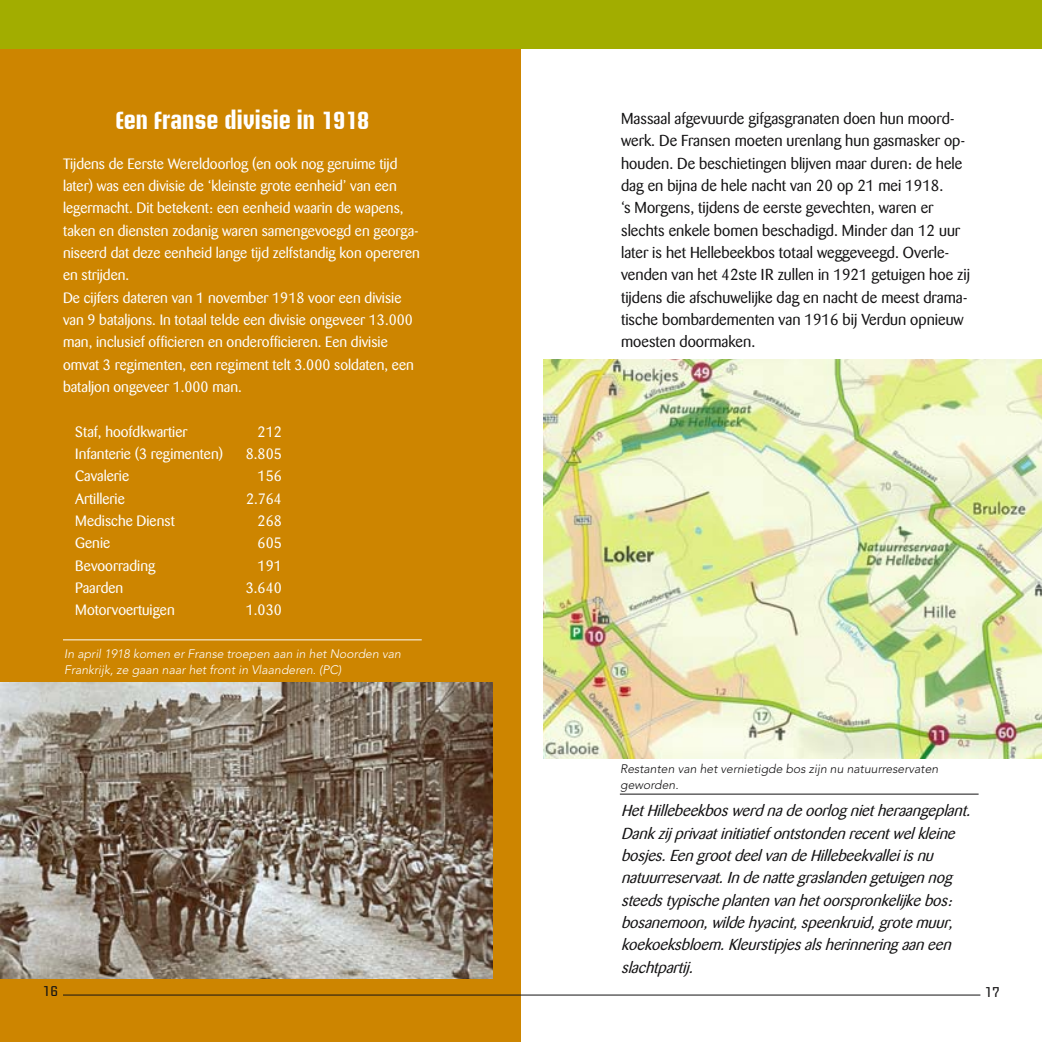
<style>
.page{position:relative;width:1042px;height:1042px;background:#fff}
.page>*{position:absolute;margin:0;border:0;box-sizing:border-box;transform-origin:0 0}
.t1{font:700 24.5px "Briem Akademi Std";color:#fff;scale:.9 1}
.t2{font:15.75px/22.4px "Barmeno";color:#141314}
.t3{font:italic 15.75px/22.4px "Barmeno";color:#141314}
.t4{font:14.88px/22.4px "Barmeno";color:#fff}
.t5{font:14px "Briem Akademi Std";color:#141314}
.t6{font:italic 300 12.25px/15.8px "Avenir LT Std";color:#fff}
.t7{font:italic 300 12.25px/15.8px "Avenir LT Std";color:#141314}
</style>
<div class="page">
<div style="left:0;top:0;width:521px;height:1042px;background:#cd8500"></div>
<div style="left:0;top:0;width:1042px;height:49px;background:#a2ad00"></div>
<img style="left:0;top:682px;width:493px;height:297px">
<hr style="left:63px;top:639px;width:359px;height:1px;background:#fff">
<img style="left:543px;top:359px;width:499px;height:400px">
<hr style="left:63px;top:994px;width:917px;height:1px;background:#141314">
<hr style="left:620px;top:794px;width:358px;height:1px;background:#141314">
<h1 class="t1" style="left:115px;top:110px;width:284px">Een Franse divisie in 1918</h1>
<p class="t4" style="left:63px;top:154px;width:358px">Tijdens de Eerste Wereldoorlog (en ook nog geruime tijd later) was een divisie de ‘kleinste grote eenheid’ van een legermacht. Dit betekent: een eenheid waarin de wapens, taken en diensten zodanig waren samengevoegd en georga&shy;niseerd dat deze eenheid lange tijd zelfstandig kon opereren en strijden.<br>De cijfers dateren van 1 november 1918 voor een divisie van 9 bataljons. In totaal telde een divisie ongeveer 13.000 man, inclusief officieren en onderofficieren. Een divisie omvat 3 regimenten, een regiment telt 3.000 soldaten, een bataljon ongeveer 1.000 man.</p>
<p class="t4" style="left:75px;top:421px;width:114px">Staf, hoofdkwartier</p>
<p class="t4" style="left:258px;top:421px;width:26px">212</p>
<p class="t4" style="left:75px;top:444px;width:149px">Infanterie (3 regimenten)</p>
<p class="t4" style="left:246px;top:444px;width:37px">8.805</p>
<p class="t4" style="left:75px;top:466px;width:55px">Cavalerie</p>
<p class="t4" style="left:258px;top:466px;width:26px">156</p>
<p class="t4" style="left:75px;top:488px;width:51px">Artillerie</p>
<p class="t4" style="left:246px;top:488px;width:37px">2.764</p>
<p class="t4" style="left:75px;top:511px;width:101px">Medische Dienst</p>
<p class="t4" style="left:258px;top:511px;width:26px">268</p>
<p class="t4" style="left:75px;top:533px;width:37px">Genie</p>
<p class="t4" style="left:258px;top:533px;width:26px">605</p>
<p class="t4" style="left:75px;top:555px;width:81px">Bevoorrading</p>
<p class="t4" style="left:258px;top:555px;width:26px">191</p>
<p class="t4" style="left:75px;top:578px;width:50px">Paarden</p>
<p class="t4" style="left:246px;top:578px;width:37px">3.640</p>
<p class="t4" style="left:75px;top:600px;width:101px">Motorvoertuigen</p>
<p class="t4" style="left:246px;top:600px;width:37px">1.030</p>
<p class="t6" style="left:64px;top:647px;width:338px">In april 1918 komen er Franse troepen aan in het Noorden van<br>Frankrijk, ze gaan naar het front in Vlaanderen. (PC)</p>
<p class="t2" style="left:621px;top:109px;width:350px">Massaal afgevuurde gifgasgranaten doen hun moord&shy;werk. De Fransen moeten urenlang hun gasmasker op&shy;houden. De beschietingen blijven maar duren: de hele dag en bijna de hele nacht van 20 op 21 mei 1918.<br>‘s Morgens, tijdens de eerste gevechten, waren er slechts enkele bomen beschadigd. Minder dan 12 uur later is het Hellebeekbos totaal weggeveegd. Overle&shy;venden van het 42ste IR zullen in 1921 getuigen hoe zij tijdens die afschuwelijke dag en nacht de meest drama&shy;tische bombardementen van 1916 bij Verdun opnieuw moesten doormaken.</p>
<p class="t7" style="left:620px;top:762px;width:319px">Restanten van het vernietigde bos zijn nu natuurreservaten geworden.</p>
<p class="t3" style="left:621px;top:801px;width:354px">HetHillebeekboswerd nadeoorlognietheraangeplant.<br>Dank zij privaatinitiatief ontstonden recentwelkleine bosjes.Een grootdeelvan deHillebeekvalleiisnu natuurreservaat.In denattegraslanden getuigen nog steedstypischeplanten van hetoorspronkelijkebos: bosanemoon,wildehyacint,speenkruid,grotemuur, koekoeksbloem.Kleurstipjesalsherinneringaan een slachtpartij.</p>
<p class="t5" style="left:42px;top:984px;width:18px">16</p>
<p class="t5" style="left:983px;top:986px;width:18px">17</p>
</div>
